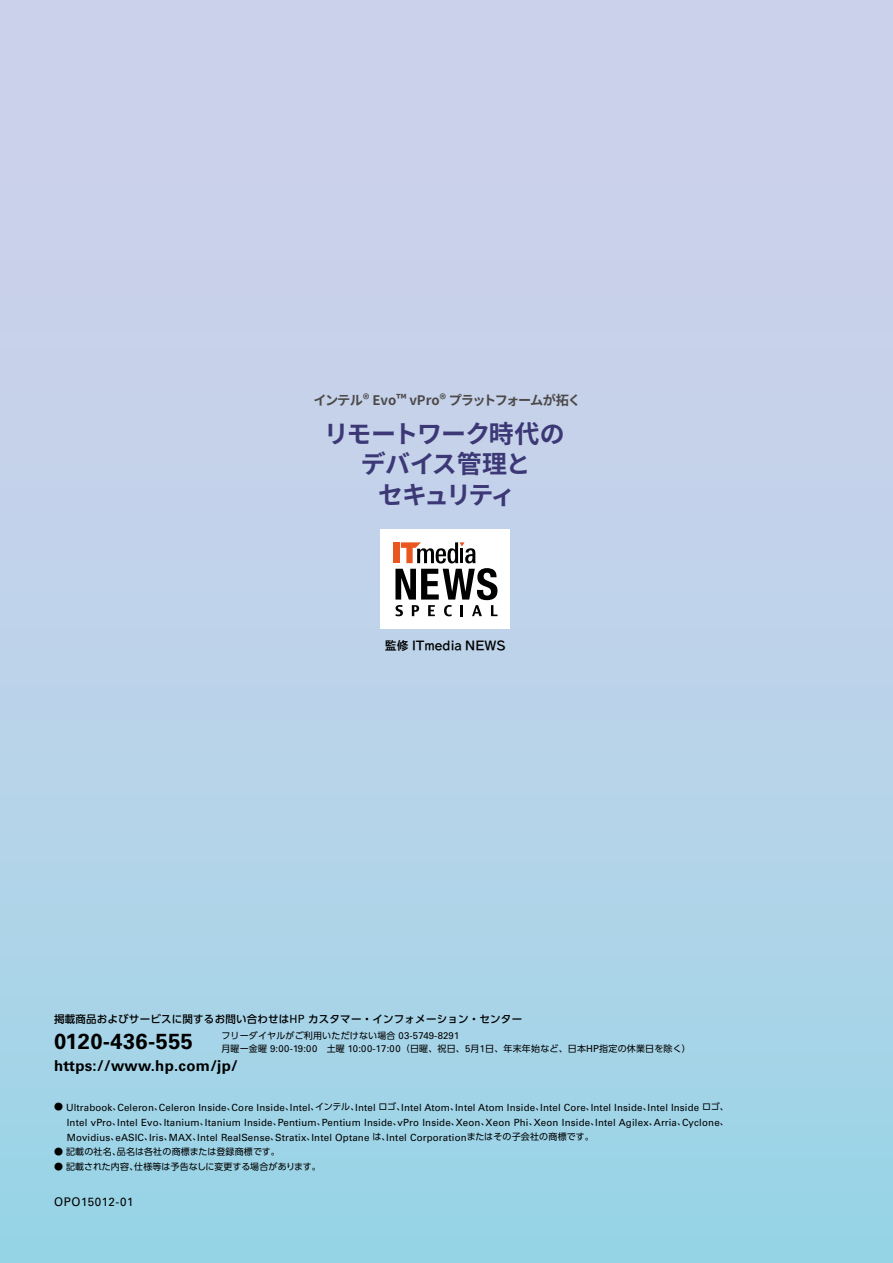
<style>
.page{position:relative;width:893px;height:1263px;background:#fff}
.page>*{position:absolute;margin:0;border:0;box-sizing:border-box;transform-origin:0 0}
.t1{font:700 24.9px/30.8px "Source Han Sans JP";letter-spacing:-.04em;color:#3c3876;text-align:center}
.t2{font:700 21.75px "Univers";letter-spacing:.02em;color:#000}
.t3{font:700 15px "Univers";letter-spacing:.02em;color:#000}
.t4{font:700 13.2px "Source Han Sans JP";letter-spacing:-.09em;color:#4c4948}
.t5{font:12px "TB Go Std B";color:#000}
.t6{font:11.85px "Univers";letter-spacing:.035em;color:#000}
.t7{font:500 10.5px "UD Shin Go Pro";letter-spacing:.02em;color:#000}
.t8{font:9.9px/15px "Univers";letter-spacing:.02em;color:#000;text-align:justify}
.t9{font:9px/12.8px "UD Shin Go Pro";letter-spacing:.02em;color:#000}
.s1{font-family:"Univers CE";font-size:11.4px}
.s2{font-family:"Univers";font-size:9.75px}
.s3{font-family:"UD Shin Go Pro";font-size:9px}
</style>
<div class="page">
<div style="left:0;top:0;width:893px;height:1263px;background:linear-gradient(to bottom,#d5d1eb,#9ed5e7)"></div>
<div style="left:381px;top:530px;width:129px;height:99px;background:#fff"></div>
<div style="left:393px;top:542px;width:7px;height:21px;background:#ea5520"></div>
<svg style="left:395px;top:542px;width:103px;height:74px"></svg>
<h3 class="t4" style="left:314px;top:393px;width:269px">インテル® Evo™ vPro® プラットフォームが拓く</h3>
<h1 class="t1" style="left:324px;top:419px;width:242px">リモートワーク時代のデバイス管理と<br>セキュリティ</h1>
<p class="t5" style="left:385px;top:635px;width:123px">監修 ITmedia NEWS</p>
<p class="t7" style="left:54px;top:1010px;width:480px">掲載商品およびサービスに関するお問い合わせは<span class="s1">HP</span> カスタマー・インフォメーション・センター　</p>
<h2 class="t2" style="left:54px;top:1028px;width:141px">0120-436-555</h2>
<p class="t9" style="left:221px;top:1029px;width:471px">フリーダイヤルがご利用いただけない場合 <span class="s2">03-5749-8291<br></span>月曜ー金曜 <span class="s2">9:00-19:00</span>　土曜 <span class="s2">10:00-17:00</span>（日曜、祝日、<span class="s2">5</span>月<span class="s2">1</span>日、年末年始など、日本<span class="s2">HP</span>指定の休業日を除く）</p>
<h3 class="t3" style="left:54px;top:1057px;width:185px">https://www.hp.com/jp/</h3>
<p class="t8" style="left:67px;top:1099px;width:664px;text-indent:-13px"><span class="s3">●</span> Ultrabook<span class="s3">、</span>Celeron<span class="s3">、</span>Celeron Inside<span class="s3">、</span>Core Inside<span class="s3">、</span>Intel<span class="s3">、インテル、</span>Intel <span class="s3">ロゴ、</span>Intel Atom<span class="s3">、</span>Intel Atom Inside<span class="s3">、</span>Intel Core<span class="s3">、</span>Intel Inside<span class="s3">、</span>Intel Inside <span class="s3">ロゴ、</span>Intel vPro<span class="s3">、</span>Intel Evo<span class="s3">、</span>Itanium<span class="s3">、</span>Itanium Inside<span class="s3">、</span>Pentium<span class="s3">、</span>Pentium Inside<span class="s3">、</span>vPro Inside<span class="s3">、</span>Xeon<span class="s3">、</span>Xeon Phi<span class="s3">、</span>Xeon Inside<span class="s3">、</span>Intel Agilex<span class="s3">、</span>Arria<span class="s3">、</span>Cyclone<span class="s3">、</span>Movidius<span class="s3">、</span>eASIC<span class="s3">、</span>Iris<span class="s3">、</span>MAX<span class="s3">、</span>Intel RealSense<span class="s3">、</span>Stratix<span class="s3">、</span>Intel Optane <span class="s3">は、</span>Intel Corporation<span class="s3">またはその子会社の商標です。</span></p>
<p class="t9" style="left:54px;top:1145px;width:227px">● 記載の社名、品名は各社の商標または登録商標です。</p>
<p class="t9" style="left:54px;top:1160px;width:268px">● 記載された内容、仕様等は予告なしに変更する場合があります。</p>
<p class="t6" style="left:54px;top:1195px;width:81px">OPO15012-01</p>
</div>
